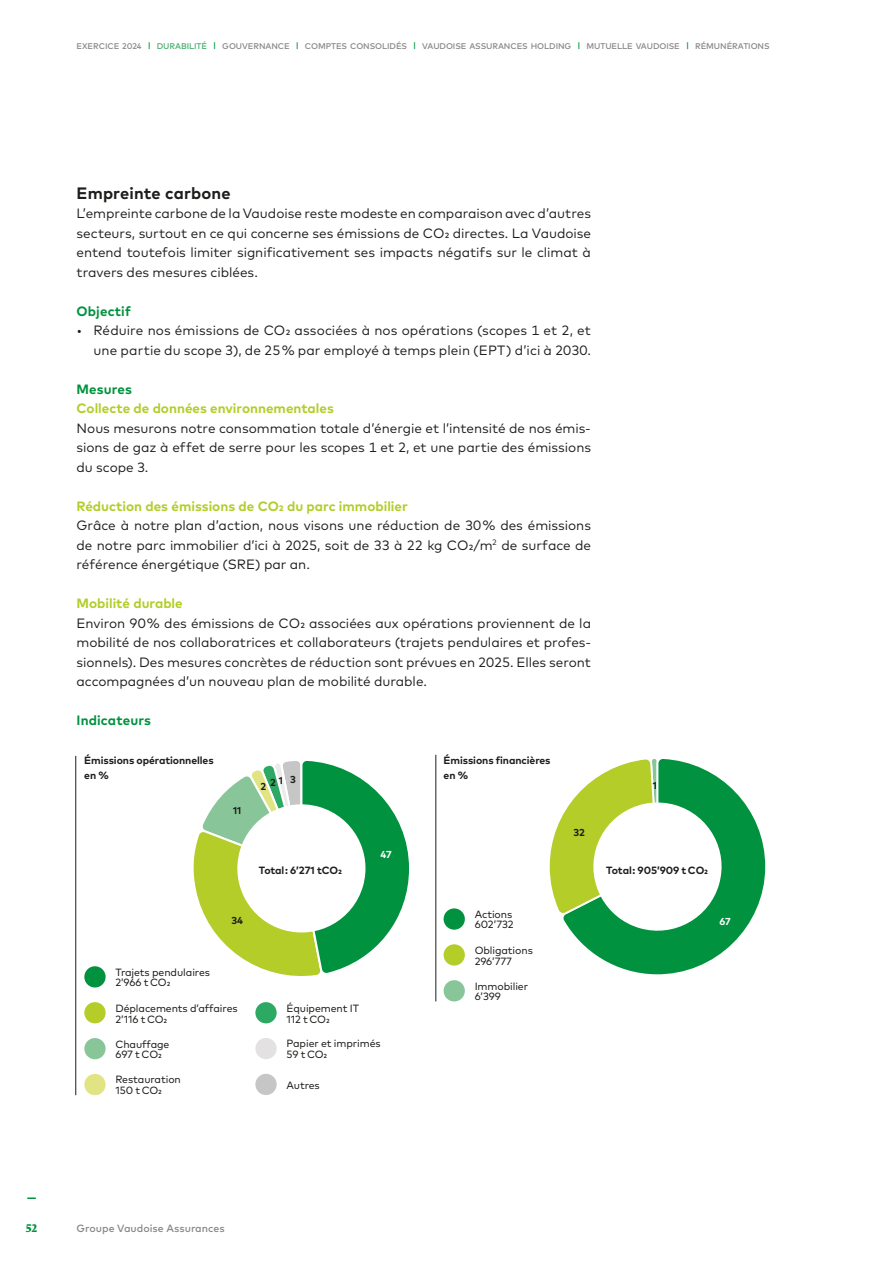
<style>
.page{position:relative;width:893px;height:1263px;background:#fff}
.page>*{position:absolute;margin:0;border:0;box-sizing:border-box;transform-origin:0 0}
.t1{font:700 16.5px "Mark Pro";letter-spacing:.01em;color:#1d1d1b}
.t2{font:13.5px/19.5px "Mark Pro";color:#1d1d1b;text-align:justify}
.t3{font:700 13.5px "Mark Pro";color:#b4cd29}
.t4{font:700 13.5px "Mark Pro";letter-spacing:.01em;color:#00923e}
.t5{font:10.5px/10.5px "Mark Pro";letter-spacing:-.01em;color:#1d1d1b}
.t6{font:700 10.5px/15px "Mark Pro";letter-spacing:-.005em;color:#1d1d1b}
.t7{font:500 10.5px "Mark Pro";color:#898888}
.t8{font:700 10.5px "Fedra Serif B Pro";color:#00923e}
.t9{font:700 10.05px "Mark Pro";color:#1d1d1b}
.t10{font:700 10.05px "Mark Pro";color:#fff}
.t11{font:500 8.25px "Mark Pro";letter-spacing:-.01em;color:#898888}
.s1{color:#00923e}
.s2{color:#48ae6e}
</style>
<div class="page">
<svg style="left:27px;top:1197px;width:9px;height:2px"></svg>
<svg style="left:193px;top:760px;width:216px;height:216px"></svg>
<hr style="left:76px;top:756px;width:1px;height:339px;background:#1d1d1b">
<svg style="left:549px;top:759px;width:217px;height:216px"></svg>
<hr style="left:436px;top:755px;width:1px;height:246px;background:#1d1d1b">
<div style="left:84px;top:966px;width:22px;height:21px;background:#00923e;border-radius:50%"></div>
<div style="left:255px;top:1038px;width:22px;height:21px;background:#e3e1e1;border-radius:50%"></div>
<div style="left:84px;top:1002px;width:22px;height:21px;background:#b4cd29;border-radius:50%"></div>
<div style="left:255px;top:1002px;width:22px;height:21px;background:#2ea964;border-radius:50%"></div>
<div style="left:255px;top:1074px;width:22px;height:21px;background:#c6c6c6;border-radius:50%"></div>
<div style="left:84px;top:1038px;width:22px;height:21px;background:#88c69a;border-radius:50%"></div>
<div style="left:444px;top:908px;width:21px;height:22px;background:#00923e;border-radius:50%"></div>
<div style="left:444px;top:944px;width:21px;height:21px;background:#b4cd29;border-radius:50%"></div>
<div style="left:444px;top:980px;width:21px;height:21px;background:#88c69a;border-radius:50%"></div>
<div style="left:84px;top:1074px;width:22px;height:21px;background:#e0e483;border-radius:50%"></div>
<p class="t11" style="left:77px;top:40px;width:695px">EXERCICE 2024 <span class="s1">|</span> <span class="s2">DURABILITÉ</span> <span class="s1">|</span> GOUVERNANCE <span class="s1">|</span> COMPTES CONSOLIDÉS <span class="s1">|</span> VAUDOISE ASSURANCES HOLDING <span class="s1">|</span> MUTUELLE VAUDOISE <span class="s1">|</span> RÉMUNÉRATIONS</p>
<p class="t1" style="left:77px;top:180px;width:156px">Empreinte carbone</p>
<p class="t2" style="left:77px;top:202px;width:516px">L’empreinte carbone de la Vaudoise reste modeste en comparaison avec d’autres secteurs, surtout en ce qui concerne ses émissions de CO2 directes. La Vaudoise entend toutefois limiter significativement ses impacts négatifs sur le climat à travers des mesures ciblées.</p>
<p class="t4" style="left:77px;top:300px;width:56px">Objectif</p>
<p class="t2" style="left:77px;top:319px;width:516px;text-align:right">• Réduire nos émissions de CO2 associées à nos opérations (scopes 1 et 2, et une partie du scope 3), de 25 % par employé à temps plein (EPT) d’ici à 2030.</p>
<p class="t4" style="left:77px;top:378px;width:57px">Mesures</p>
<p class="t3" style="left:77px;top:398px;width:259px">Collecte de données environnementales</p>
<p class="t2" style="left:77px;top:417px;width:516px">Nous mesurons notre consommation totale d’énergie et l’intensité de nos émis&shy;sions de gaz à effet de serre pour les scopes 1 et 2, et une partie des émissions du scope 3.</p>
<p class="t3" style="left:77px;top:495px;width:333px">Réduction des émissions de CO2 du parc immobilier</p>
<p class="t2" style="left:77px;top:514px;width:516px">Grâce à notre plan d’action, nous visons une réduction de 30 % des émissions de notre parc immobilier d’ici à 2025, soit de 33 à 22 kg CO2/m<sup>2</sup> de surface de référence énergétique (SRE) par an.</p>
<p class="t3" style="left:77px;top:593px;width:108px">Mobilité durable</p>
<p class="t2" style="left:77px;top:612px;width:516px">Environ 90 % des émissions de CO2 associées aux opérations proviennent de la mobilité de nos collaboratrices et collaborateurs (trajets pendulaires et profes&shy;sionnels). Des mesures concrètes de réduction sont prévues en 2025. Elles seront accompagnées d’un nouveau plan de mobilité durable.</p>
<p class="t4" style="left:77px;top:710px;width:76px">Indicateurs</p>
<p class="t6" style="left:84px;top:752px;width:131px">Émissions opérationnelles en %</p>
<p class="t9" style="left:233px;top:803px;width:10px">11</p>
<p class="t9" style="left:270px;top:774px;width:14px">2 1</p>
<p class="t9" style="left:260px;top:779px;width:7px">2</p>
<p class="t9" style="left:290px;top:771px;width:7px">3</p>
<p class="t10" style="left:380px;top:847px;width:13px">47</p>
<p class="t6" style="left:444px;top:752px;width:108px">Émissions financières en %</p>
<p class="t9" style="left:573px;top:825px;width:13px">32</p>
<p class="t9" style="left:653px;top:778px;width:6px">1</p>
<p class="t6" style="left:259px;top:861px;width:84px">Total : 6’271 tCO2</p>
<p class="t6" style="left:606px;top:861px;width:103px">Total : 905’909 t CO2</p>
<p class="t5" style="left:115px;top:966px;width:96px">Trajets pendulaires<br>2’966 t CO2</p>
<p class="t9" style="left:231px;top:913px;width:13px">34</p>
<p class="t5" style="left:115px;top:1002px;width:124px">Déplacements d’affaires<br>2’116 t CO2</p>
<p class="t5" style="left:286px;top:1002px;width:74px">Équipement IT<br>112 t CO2</p>
<p class="t5" style="left:115px;top:1038px;width:56px">Chauffage<br>697 t CO2</p>
<p class="t5" style="left:115px;top:1074px;width:67px">Restauration<br>150 t CO2</p>
<p class="t5" style="left:286px;top:1038px;width:96px">Papier et imprimés<br>59 t CO2</p>
<p class="t5" style="left:286px;top:1079px;width:35px">Autres</p>
<p class="t5" style="left:475px;top:908px;width:40px">Actions<br>602’732</p>
<p class="t5" style="left:475px;top:945px;width:60px">Obligations<br>296’777</p>
<p class="t5" style="left:475px;top:980px;width:55px">Immobilier<br>6’399</p>
<p class="t10" style="left:719px;top:913px;width:13px">67</p>
<p class="t8" style="left:26px;top:1222px;width:13px">22</p>
<p class="t7" style="left:77px;top:1220px;width:150px">Groupe Vaudoise Assurances</p>
<p class="t8" style="left:26px;top:1222px;width:7px">5</p>
</div>
